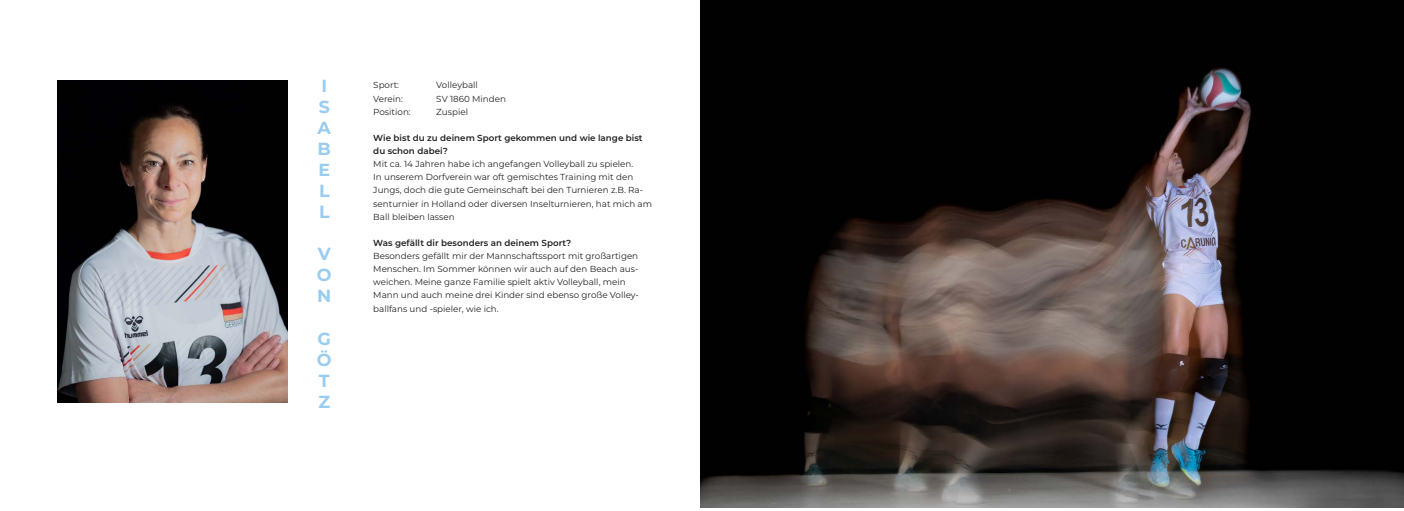
<style>
.page{position:relative;width:1404px;height:511px;background:#fff}
.page>*{position:absolute;margin:0;border:0;box-sizing:border-box;transform-origin:0 0}
.Zwischenueberschriften{font:700 17.5px "Montserrat";color:#99cdef}
.Fliesstexte{font:8.75px/13.1px "Montserrat";color:#231f20}
.Fliesstexte-2{font:600 8.75px/13.1px "Montserrat";color:#231f20}
</style>
<div class="page">
<img style="left:57px;top:80px;width:230px;height:322px">
<img style="left:701px;top:0;width:703px;height:508px">
<p class="Zwischenueberschriften" style="left:321px;top:74px;width:7px">I</p>
<p class="Zwischenueberschriften" style="left:319px;top:95px;width:13px">S</p>
<p class="Zwischenueberschriften" style="left:318px;top:116px;width:15px">A</p>
<p class="Zwischenueberschriften" style="left:318px;top:137px;width:15px">B</p>
<p class="Zwischenueberschriften" style="left:318px;top:158px;width:13px">E</p>
<p class="Zwischenueberschriften" style="left:319px;top:179px;width:12px">L</p>
<p class="Zwischenueberschriften" style="left:319px;top:200px;width:12px">L</p>
<p class="Zwischenueberschriften" style="left:318px;top:242px;width:15px">V</p>
<p class="Zwischenueberschriften" style="left:317px;top:263px;width:16px">O</p>
<p class="Zwischenueberschriften" style="left:317px;top:284px;width:16px">N</p>
<p class="Zwischenueberschriften" style="left:318px;top:326px;width:15px">G</p>
<p class="Zwischenueberschriften" style="left:317px;top:347px;width:16px">Ö</p>
<p class="Zwischenueberschriften" style="left:319px;top:368px;width:12px">T</p>
<p class="Zwischenueberschriften" style="left:318px;top:389px;width:13px">Z</p>
<p class="Fliesstexte" style="left:373px;top:78px;width:27px">Sport:</p>
<p class="Fliesstexte" style="left:436px;top:78px;width:43px">Volleyball</p>
<p class="Fliesstexte" style="left:373px;top:92px;width:31px">Verein:</p>
<p class="Fliesstexte" style="left:436px;top:92px;width:71px">SV 1860 Minden</p>
<p class="Fliesstexte" style="left:373px;top:105px;width:39px">Position:</p>
<p class="Fliesstexte" style="left:436px;top:105px;width:33px">Zuspiel</p>
<p class="Fliesstexte-2" style="left:373px;top:131px;width:271px">Wie bist du zu deinem Sport gekommen und wie lange bist du schon dabei?</p>
<p class="Fliesstexte" style="left:373px;top:157px;width:280px">Mit ca. 14 Jahren habe ich angefangen Volleyball zu spielen.<br>In unserem Dorfverein war oft gemischtes Training mit den Jungs, doch die gute Gemeinschaft bei den Turnieren z.B. Ra&shy;senturnier in Holland oder diversen Inselturnieren, hat mich am Ball bleiben lassen</p>
<p class="Fliesstexte-2" style="left:373px;top:236px;width:199px">Was gefällt dir besonders an deinem Sport?</p>
<p class="Fliesstexte" style="left:373px;top:249px;width:267px">Besonders gefällt mir der Mannschaftssport mit großartigen Menschen. Im Sommer können wir auch auf den Beach aus&shy;weichen. Meine ganze Familie spielt aktiv Volleyball, mein Mann und auch meine drei Kinder sind ebenso große Volley&shy;ballfans und -spieler, wie ich.</p>
</div>
